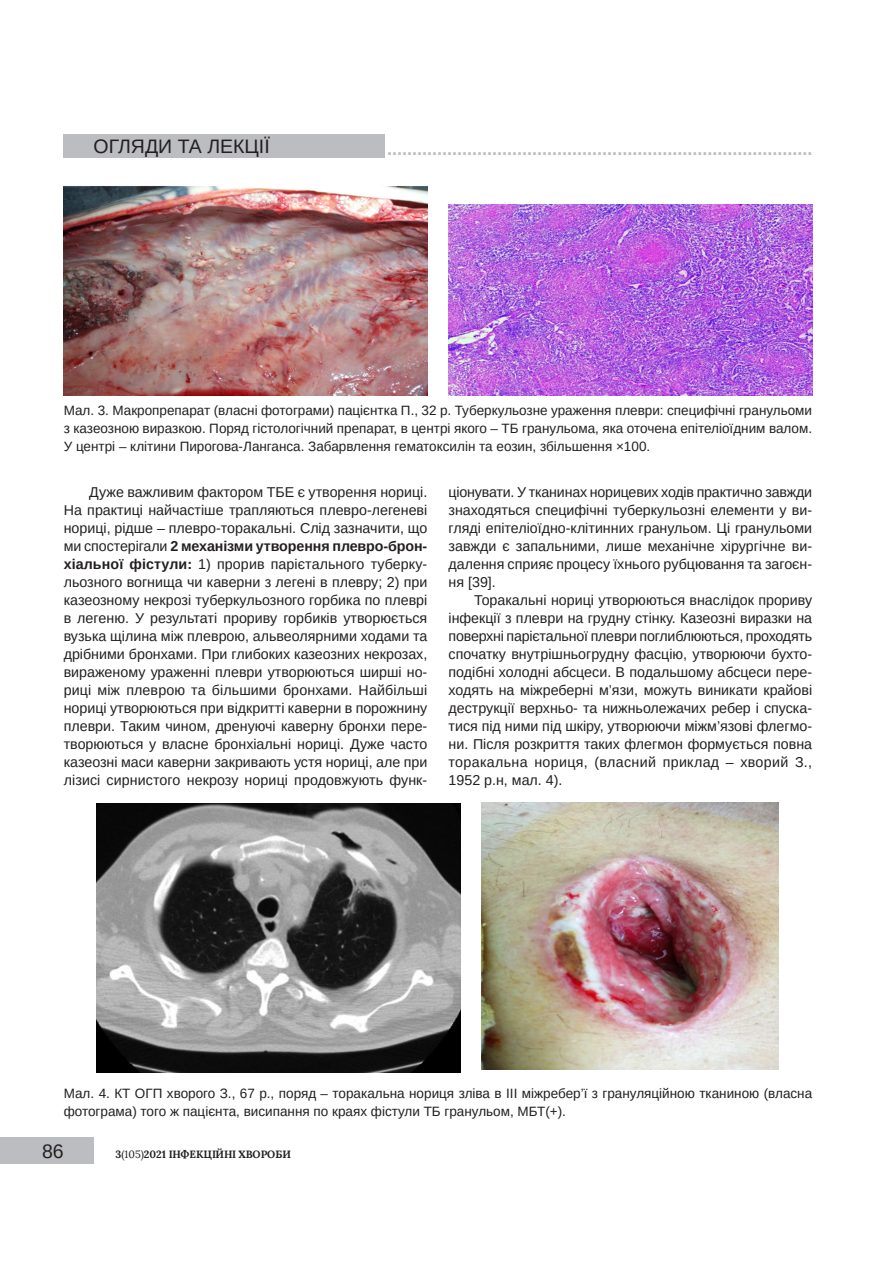
<style>
.page{position:relative;width:893px;height:1263px;background:#fff}
.page>*{position:absolute;margin:0;border:0;box-sizing:border-box;transform-origin:0 0}
.t1{font:19.5px "Arimo";color:#231f20}
.t2{font:700 18px "Arimo";color:#bcbdc0}
.ткс1{font:14.25px/18px "Arimo";letter-spacing:.005em;color:#231f20;text-align:justify}
.рис_і_примітка{font:13.5px/18px "Arimo";color:#231f20;text-align:justify}
.t3{font:700 10.5px "Lora";color:#231f20}
.s1{font-weight:700}
.s2{font-weight:400}
</style>
<div class="page">
<div style="left:64px;top:134px;width:321px;height:23px;background:#bcbdc0"></div>
<div style="left:0;top:1137px;width:94px;height:27px;background:#bcbdc0"></div>
<img style="left:64px;top:185px;width:363px;height:211px">
<img style="left:449px;top:204px;width:363px;height:192px">
<img style="left:97px;top:803px;width:363px;height:269px">
<img style="left:482px;top:803px;width:296px;height:267px">
<h1 class="t1" style="left:94px;top:134px;width:178px">ОГЛЯДИ ТА ЛЕКЦІЇ</h1>
<p class="t2" style="left:387px;top:137px;width:427px">.....................................................................................</p>
<p class="рис_і_примітка" style="left:64px;top:401px;width:750px">Мал. 3. Макропрепарат (власні фотограми) пацієнтка П., 32 р. Туберкульозне ураження плеври: специфічні гранульоми з казеозною виразкою. Поряд гістологічний препарат, в центрі якого – ТБ гранульома, яка оточена епітеліоїдним валом.<br>У центрі – клітини Пирогова-Ланганса. Забарвлення гематоксилін та еозин, збільшення ×100.</p>
<p class="ткс1" style="left:449px;top:483px;width:365px">ціонувати. У тканинах норицевих ходів практично завжди знаходяться специфічні туберкульозні елементи у ви&shy;гляді епітеліоїдно-клітинних гранульом. Ці гранульоми завжди є запальними, лише механічне хірургічне ви&shy;далення сприяє процесу їхнього рубцювання та загоєн&shy;ня [39].</p>
<p class="ткс1" style="left:449px;top:591px;width:365px;text-indent:26px">Торакальні нориці утворюються внаслідок прориву інфекції з плеври на грудну стінку. Казеозні виразки на поверхні парієтальної плеври поглиблюються, проходять спочатку внутрішньогрудну фасцію, утворюючи бухто&shy;подібні холодні абсцеси. В подальшому абсцеси пере&shy;ходять на міжреберні м’язи, можуть виникати крайові деструкції верхньо- та нижньолежачих ребер і спуска&shy;тися під ними під шкіру, утворюючи міжм’язові флегмо&shy;ни. Після розкриття таких флегмон формується повна торакальна нориця, (власний приклад – хворий З., 1952 р.н, мал. 4).</p>
<p class="ткс1" style="left:64px;top:483px;width:365px;text-indent:26px">Дуже важливим фактором ТБЕ є утворення нориці.<br>На практиці найчастіше трапляються плевро-легеневі нориці, рідше – плевро-торакальні. Слід зазначити, що ми спостерігали <span class="s1">2 механізми утворення плевро-брон&shy;хіальної фістули:</span> 1) прорив парієтального туберку&shy;льозного вогнища чи каверни з легені в плевру; 2) при казеозному некрозі туберкульозного горбика по плеврі в легеню. У результаті прориву горбиків утворюється вузька щілина між плеврою, альвеолярними ходами та дрібними бронхами. При глибоких казеозних некрозах, вираженому ураженні плеври утворюються ширші но&shy;риці між плеврою та більшими бронхами. Найбільші нориці утворюються при відкритті каверни в порожнину плеври. Таким чином, дренуючі каверну бронхи пере&shy;творюються у власне бронхіальні нориці. Дуже часто казеозні маси каверни закривають устя нориці, але при лізисі сирнистого некрозу нориці продовжують функ-</p>
<p class="рис_і_примітка" style="left:64px;top:1084px;width:750px">Мал. 4. КТ ОГП хворого З., 67 р., поряд – торакальна нориця зліва в ІІІ міжребер’ї з грануляційною тканиною (власна фотограма) того ж пацієнта, висипання по краях фістули ТБ гранульом, МБТ(+).</p>
<h1 class="t1" style="left:42px;top:1139px;width:23px">86</h1>
<p class="t3" style="left:116px;top:1147px;width:177px">3<span class="s2">(105)</span>2021 ІНФЕКЦІЙНІ ХВОРОБИ</p>
</div>
